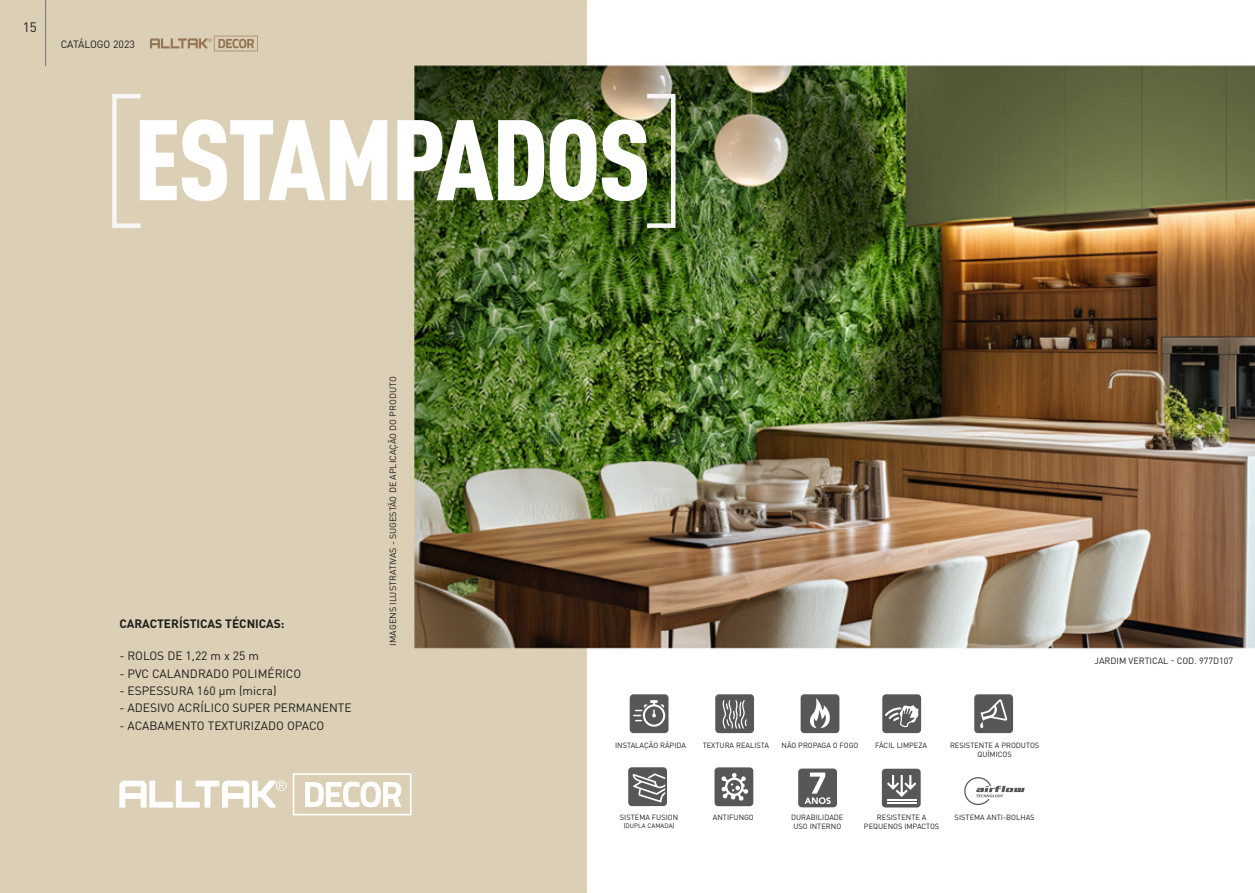
<style>
.page{position:relative;width:1255px;height:893px;background:#fff}
.page>*{position:absolute;margin:0;border:0;box-sizing:border-box;transform-origin:0 0}
.t1{font:900 condensed 112.5px "DIN Pro";letter-spacing:-.02em;color:#fff}
.t2{font:13.5px "DIN Pro";color:#1d1d1b}
.t3{font:12px "DIN Pro";color:#1d1d1b}
.t4{font:700 12px "DIN Pro";color:#1d1d1b}
.t5{font:10.5px "DIN Pro";letter-spacing:-.01em;color:#1d1d1b}
.t6{font:9px "DIN Pro";color:#1d1d1b}
.t7{font:7.5px/9px "DIN Pro";color:#1d1d1b;text-align:center}
.t8{font:6.45px "DIN Pro";color:#1d1d1b}
</style>
<div class="page">
<img style="left:0;top:0;width:1255px;height:893px">
<svg style="left:119px;top:780px;width:168px;height:28px"></svg>
<svg style="left:293px;top:773px;width:119px;height:42px"></svg>
<svg style="left:150px;top:36px;width:108px;height:15px;background:#c3b195"></svg>
<hr style="left:45px;top:0;width:1px;height:66px;background:#7c7a7f">
<div style="left:112px;top:94px;width:31px;height:134px;border:4px solid #f6f6f6"></div>
<div style="left:645px;top:94px;width:30px;height:134px;border:4px solid #f6f6f6"></div>
<svg style="left:964px;top:777px;width:61px;height:28px"></svg>
<div style="left:801px;top:694px;width:38px;height:39px;background:#575756;border-radius:4px"></div>
<div style="left:882px;top:769px;width:39px;height:38px;background:#575756;border-radius:4px"></div>
<div style="left:882px;top:694px;width:39px;height:39px;background:#575756;border-radius:4px"></div>
<div style="left:974px;top:694px;width:39px;height:39px;background:#575756;border-radius:4px"></div>
<div style="left:715px;top:694px;width:39px;height:39px;background:#575756;border-radius:4px"></div>
<div style="left:630px;top:694px;width:38px;height:39px;background:#575756;border-radius:4px"></div>
<div style="left:628px;top:767px;width:39px;height:39px;background:#575756;border-radius:4px"></div>
<div style="left:714px;top:767px;width:39px;height:39px;background:#575756;border-radius:4px"></div>
<svg style="left:633px;top:700px;width:33px;height:27px"></svg>
<svg style="left:722px;top:700px;width:25px;height:28px"></svg>
<svg style="left:980px;top:699px;width:27px;height:29px"></svg>
<svg style="left:810px;top:698px;width:20px;height:30px"></svg>
<svg style="left:885px;top:705px;width:33px;height:22px"></svg>
<svg style="left:633px;top:773px;width:32px;height:29px"></svg>
<svg style="left:721px;top:773px;width:27px;height:28px"></svg>
<svg style="left:887px;top:775px;width:29px;height:22px"></svg>
<hr style="left:887px;top:799px;width:29px;height:2px;background:#fff">
<hr style="left:887px;top:802px;width:29px;height:2px;background:#fff">
<div style="left:798px;top:768px;width:39px;height:39px;background:#575756;border-radius:4px"></div>
<svg style="left:804px;top:772px;width:27px;height:32px"></svg>
<h2 class="t2" style="left:23px;top:17px;width:16px">15</h2>
<h3 class="t5" style="left:61px;top:36px;width:76px">CATÁLOGO 2023</h3>
<h1 class="t1" style="left:134px;top:73px;width:519px">ESTAMPADOS</h1>
<h3 class="t4" style="left:119px;top:614px;width:167px">CARACTERÍSTICAS TÉCNICAS:</h3>
<h3 class="t3" style="left:119px;top:646px;width:141px">- ROLOS DE 1,22 m x 25 m</h3>
<h3 class="t3" style="left:119px;top:664px;width:183px">- PVC CALANDRADO POLIMÉRICO</h3>
<h3 class="t3" style="left:119px;top:681px;width:159px">- ESPESSURA 160 µm (micra)</h3>
<h3 class="t3" style="left:119px;top:698px;width:234px">- ADESIVO ACRÍLICO SUPER PERMANENTE</h3>
<h3 class="t3" style="left:119px;top:716px;width:206px">- ACABAMENTO TEXTURIZADO OPACO</h3>
<p class="t6" style="left:386px;top:646px;width:271px;rotate:-90deg">IMAGENS ILUSTRATIVAS - SUGESTÃO DE APLICAÇÃO DO PRODUTO</p>
<p class="t7" style="left:615px;top:740px;width:72px">INSTALAÇÃO RÁPIDA</p>
<p class="t7" style="left:703px;top:740px;width:68px">TEXTURA REALISTA</p>
<p class="t7" style="left:781px;top:740px;width:78px">NÃO PROPAGA O FOGO</p>
<p class="t7" style="left:950px;top:740px;width:91px">RESISTENTE A PRODUTOS<br>QUÍMICOS</p>
<p class="t7" style="left:875px;top:740px;width:54px">FÁCIL LIMPEZA</p>
<p class="t7" style="left:620px;top:812px;width:60px">SISTEMA FUSION</p>
<p class="t8" style="left:624px;top:820px;width:52px">(DUPLA CAMADA)</p>
<p class="t7" style="left:713px;top:812px;width:42px">ANTIFUNGO</p>
<p class="t7" style="left:864px;top:812px;width:77px">RESISTENTE A<br>PEQUENOS IMPACTOS</p>
<p class="t7" style="left:791px;top:812px;width:54px">DURABILIDADE</p>
<p class="t7" style="left:955px;top:812px;width:82px">SISTEMA ANTI-BOLHAS</p>
<p class="t7" style="left:793px;top:821px;width:49px">USO INTERNO</p>
<p class="t6" style="left:1094px;top:654px;width:140px">JARDIM VERTICAL - COD. 977D107</p>
</div>
